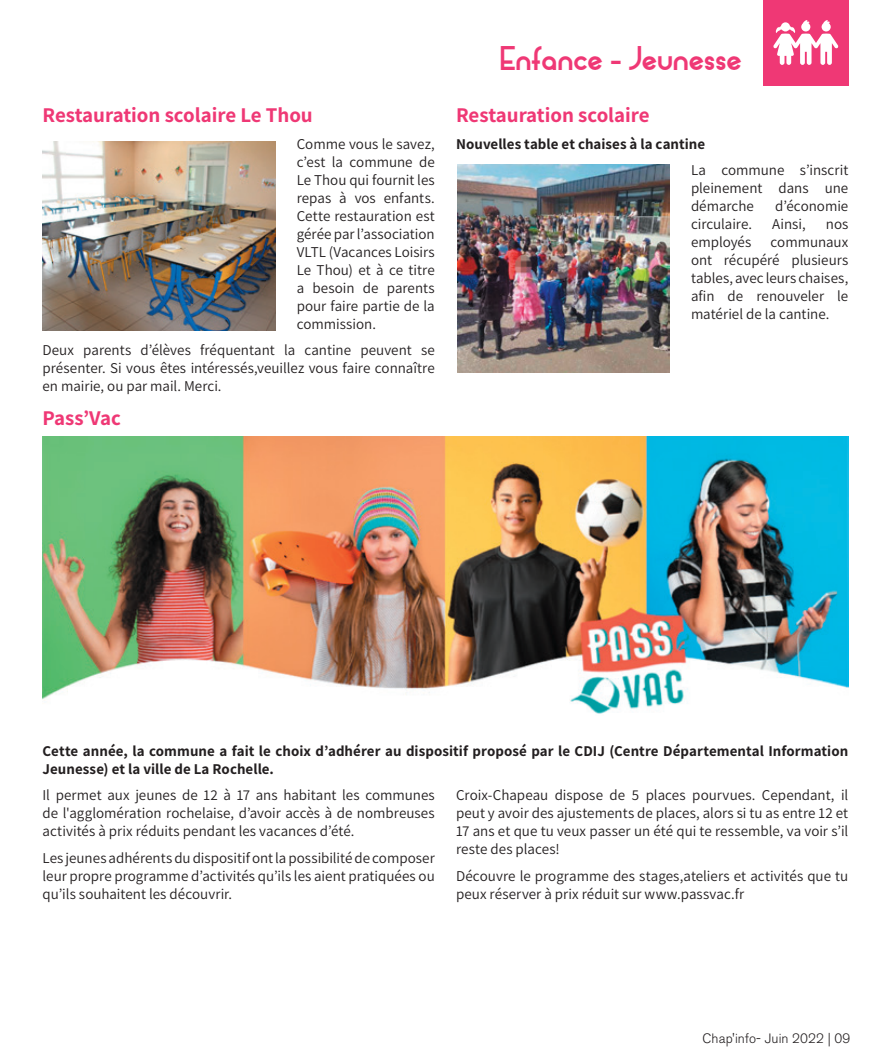
<style>
.page{position:relative;width:893px;height:1063px;background:#fff}
.page>*{position:absolute;margin:0;border:0;box-sizing:border-box;transform-origin:0 0}
.t1{font:30px "Alpaca Scarlett Demo";color:#ef3875}
.t2{font:700 21px "Assistant";color:#ef3875}
.t3{font:15px/18px "Assistant";color:#231f20;text-align:justify}
.t4{font:700 15px/18px "Assistant";letter-spacing:.005em;color:#231f20}
.t5{font:300 13.5px "Akzidenz Grotesk BE";letter-spacing:.005em;color:#231f20}
</style>
<div class="page">
<div style="left:763px;top:0;width:85px;height:85px;background:#ef3875"></div>
<svg style="left:773px;top:20px;width:65px;height:45px"></svg>
<img style="left:43px;top:436px;width:805px;height:278px">
<img style="left:457px;top:164px;width:213px;height:209px">
<img style="left:43px;top:141px;width:232px;height:189px">
<h2 class="t2" style="left:43px;top:101px;width:272px">Restauration scolaire Le Thou</h2>
<p class="t3" style="left:297px;top:134px;width:140px">Comme vous le savez, c’est la commune de Le Thou qui fournit les repas à vos enfants.<br>Cette restauration est gérée par l’association VLTL (Vacances Loisirs Le Thou) et à ce titre a besoin de parents pour faire partie de la commission.</p>
<p class="t3" style="left:43px;top:340px;width:394px">Deux parents d’élèves fréquentant la cantine peuvent se présenter. Si vous êtes intéressés,veuillez vous faire connaître en mairie, ou par mail. Merci.</p>
<h2 class="t2" style="left:43px;top:403px;width:80px">Pass’Vac</h2>
<h1 class="t1" style="left:500px;top:42px;width:243px">Enfance - Jeunesse</h1>
<h2 class="t2" style="left:456px;top:101px;width:195px">Restauration scolaire</h2>
<p class="t4" style="left:456px;top:134px;width:251px">Nouvelles table et chaises à la cantine</p>
<p class="t3" style="left:691px;top:160px;width:159px">La commune s’inscrit pleinement dans une démarche</p>
<p class="t3" style="left:775px;top:196px;width:75px">d’économie</p>
<p class="t3" style="left:691px;top:214px;width:63px">circulaire.</p>
<p class="t3" style="left:772px;top:214px;width:35px">Ainsi,</p>
<p class="t3" style="left:826px;top:214px;width:24px">nos</p>
<p class="t3" style="left:691px;top:232px;width:62px">employés</p>
<p class="t3" style="left:691px;top:232px;width:159px;text-indent:80px">communaux ont récupéré plusieurs tables, avec leurs chaises, afin de renouveler le matériel de la cantine.</p>
<p class="t4" style="left:43px;top:741px;width:807px">Cette année, la commune a fait le choix d’adhérer au dispositif proposé par le CDIJ (Centre Départemental Information<br>Jeunesse) et la ville de La Rochelle.</p>
<p class="t3" style="left:43px;top:785px;width:394px">Il permet aux jeunes de 12 à 17 ans habitant les communes de l'agglomération rochelaise, d’avoir accès à de nombreuses activités à prix réduits pendant les vacances d’été.</p>
<p class="t3" style="left:43px;top:848px;width:394px">Les jeunes adhérents du dispositif ont la possibilité de composer leur propre programme d’activités qu’ils les aient pratiquées ou qu’ils souhaitent les découvrir.</p>
<p class="t3" style="left:456px;top:785px;width:394px">Croix-Chapeau dispose de 5 places pourvues. Cependant, il peut y avoir des ajustements de places, alors si tu as entre 12 et 17 ans et que tu veux passer un été qui te ressemble, va voir s’il reste des places!</p>
<p class="t3" style="left:456px;top:866px;width:394px">Découvre le programme des stages,ateliers et activités que tu peux réserver à prix réduit sur www.passvac.fr</p>
<p class="t5" style="left:703px;top:1031px;width:149px">Chap'info- Juin 2022 | 09</p>
</div>
